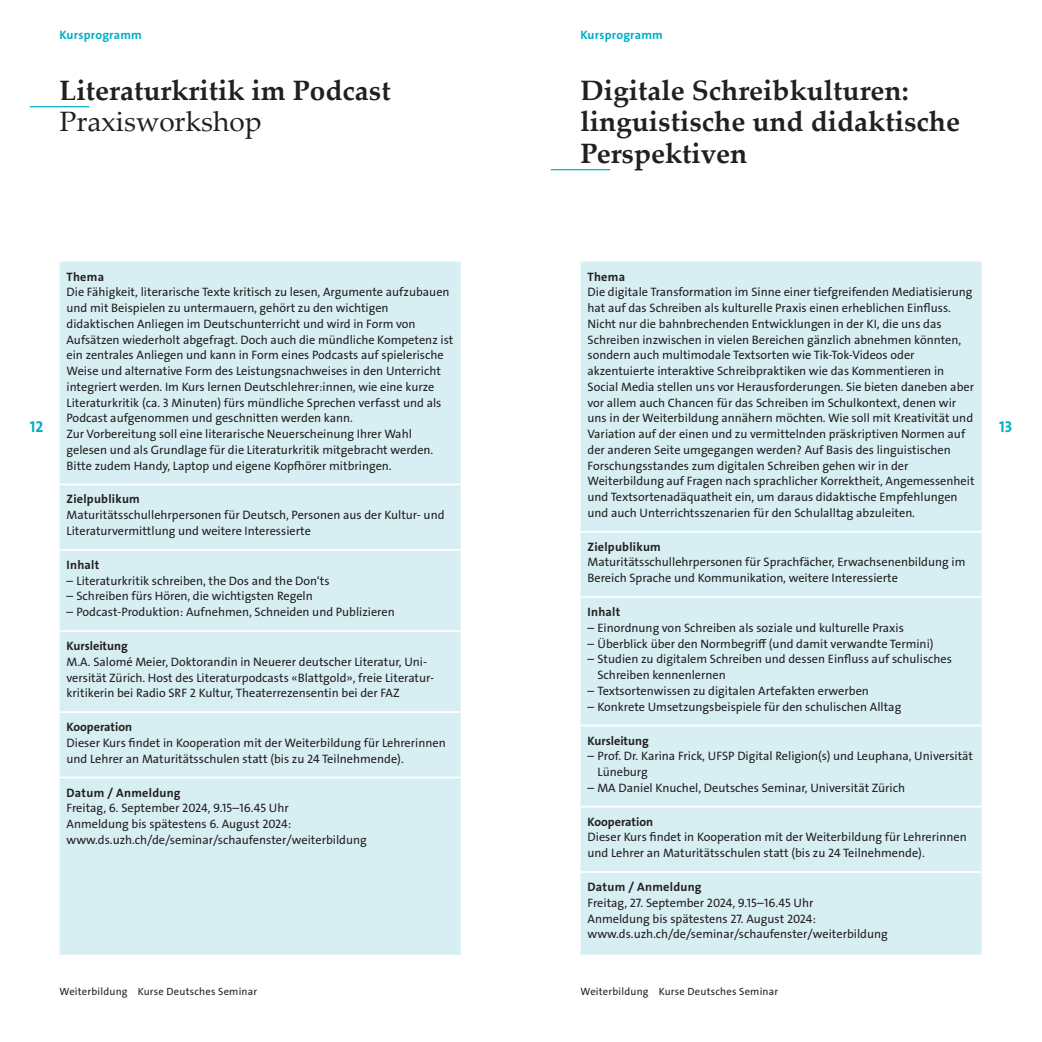
<style>
.page{position:relative;width:1042px;height:1042px;background:#fff}
.page>*{position:absolute;margin:0;border:0;box-sizing:border-box;transform-origin:0 0}
.Titel_Linie{font:700 28px/31.5px "Palatino Linotype";color:#231f20}
.Titel{font:28px "Palatino Linotype";color:#231f20}
.t1{font:15.75px "The Sans LP7 Bld";color:#00aec5}
.Tabellen_Zellentext{font:12.25px/15.8px "The Sans LP5 Plain";color:#231f20}
.Tabellen_Zellentitel{font:12.25px "The Sans LP7 Bld";letter-spacing:.02em;color:#231f20}
.Tabellen_Zellentext-2{font:12.25px "The Sans LP7 Bld";color:#231f20}
.Kopfzeile{font:12.25px "The Sans LP7 Bld";letter-spacing:.02em;color:#00aec5}
.t2{font:10.5px "The Sans LP5 Plain";letter-spacing:.02em;color:#231f20}
</style>
<div class="page">
<hr style="left:30px;top:106px;width:59px;height:1px;background:#00aec5">
<div style="left:60px;top:261px;width:400px;height:694px;background:#d7eff3"></div>
<hr style="left:60px;top:483px;width:400px;height:2px;background:#fff">
<hr style="left:60px;top:549px;width:400px;height:2px;background:#fff">
<hr style="left:60px;top:630px;width:400px;height:2px;background:#fff">
<hr style="left:60px;top:711px;width:400px;height:2px;background:#fff">
<hr style="left:60px;top:776px;width:400px;height:2px;background:#fff">
<hr style="left:551px;top:169px;width:59px;height:1px;background:#00aec5">
<div style="left:580px;top:261px;width:401px;height:694px;background:#d7eff3"></div>
<hr style="left:580px;top:531px;width:401px;height:1px;background:#fff">
<hr style="left:580px;top:596px;width:401px;height:2px;background:#fff">
<hr style="left:580px;top:724px;width:401px;height:2px;background:#fff">
<hr style="left:580px;top:806px;width:401px;height:1px;background:#fff">
<hr style="left:580px;top:871px;width:401px;height:2px;background:#fff">
<p class="Kopfzeile" style="left:60px;top:27px;width:84px">Kursprogramm</p>
<p class="Kopfzeile" style="left:580px;top:27px;width:84px">Kursprogramm</p>
<p class="Titel_Linie" style="left:60px;top:74px;width:333px">Literaturkritik im Podcast</p>
<p class="Titel" style="left:60px;top:102px;width:203px">Praxisworkshop</p>
<p class="Titel_Linie" style="left:580px;top:74px;width:381px">Digitale Schreibkulturen: linguistische und didaktische<br>Perspektiven</p>
<p class="t1" style="left:30px;top:417px;width:15px">12</p>
<p class="Tabellen_Zellentitel" style="left:67px;top:268px;width:39px">Thema</p>
<p class="Tabellen_Zellentext" style="left:67px;top:284px;width:388px">Die Fähigkeit, literarische Texte kritisch zu lesen, Argumente aufzubauen und mit Beispielen zu untermauern, gehört zu den wichtigen didaktischen Anliegen im Deutschunterricht und wird in Form von Aufsätzen wiederholt abgefragt. Doch auch die mündliche Kompetenz ist ein zentrales Anliegen und kann in Form eines Podcasts auf spielerische Weise und alternative Form des Leistungsnachweises in den Unterricht integriert werden. Im Kurs lernen Deutschlehrer:innen, wie eine kurze Literaturkritik (ca. 3 Minuten) fürs mündliche Sprechen verfasst und als Podcast aufgenommen und geschnitten werden kann.</p>
<p class="Tabellen_Zellentext" style="left:67px;top:426px;width:368px">Zur Vorbereitung soll eine literarische Neuerscheinung Ihrer Wahl gelesen und als Grundlage für die Literaturkritik mitgebracht werden.<br>Bitte zudem Handy, Laptop und eigene Kopfhörer mitbringen.</p>
<p class="Tabellen_Zellentitel" style="left:67px;top:491px;width:75px">Zielpublikum</p>
<p class="Tabellen_Zellentext" style="left:67px;top:507px;width:379px">Maturitätsschullehrpersonen für Deutsch, Personen aus der Kultur- und<br>Literaturvermittlung und weitere Interessierte</p>
<p class="Tabellen_Zellentitel" style="left:67px;top:557px;width:34px">Inhalt</p>
<p class="Tabellen_Zellentext" style="left:67px;top:573px;width:265px">– Literaturkritik schreiben, the Dos and the Don‘ts</p>
<p class="Tabellen_Zellentext" style="left:67px;top:588px;width:248px">– Schreiben fürs Hören, die wichtigsten Regeln</p>
<p class="Tabellen_Zellentext" style="left:67px;top:604px;width:330px">– Podcast-Produktion: Aufnehmen, Schneiden und Publizieren</p>
<p class="Tabellen_Zellentext-2" style="left:67px;top:638px;width:63px">Kursleitung</p>
<p class="Tabellen_Zellentext" style="left:67px;top:654px;width:369px">M.A. Salomé Meier, Doktorandin in Neuerer deutscher Literatur, Uni&shy;versität Zürich. Host des Literaturpodcasts «Blattgold», freie Literatur&shy;kritikerin bei Radio SRF 2 Kultur, Theaterrezensentin bei der FAZ</p>
<p class="Tabellen_Zellentext-2" style="left:67px;top:719px;width:67px">Kooperation</p>
<p class="Tabellen_Zellentext" style="left:67px;top:735px;width:381px">Dieser Kurs findet in Kooperation mit der Weiterbildung für Lehrerinnen und Lehrer an Maturitätsschulen statt (bis zu 24 Teilnehmende).</p>
<p class="Tabellen_Zellentitel" style="left:67px;top:784px;width:116px">Datum / Anmeldung</p>
<p class="Tabellen_Zellentext" style="left:67px;top:800px;width:224px">Freitag, 6. September 2024, 9.15–16.45 Uhr</p>
<p class="Tabellen_Zellentext" style="left:67px;top:816px;width:226px">Anmeldung bis spätestens 6. August 2024:</p>
<p class="Tabellen_Zellentext" style="left:67px;top:832px;width:302px">www.ds.uzh.ch/de/seminar/schaufenster/weiterbildung</p>
<p class="t2" style="left:60px;top:985px;width:199px">Weiterbildung Kurse Deutsches Seminar</p>
<p class="Tabellen_Zellentitel" style="left:587px;top:268px;width:39px">Thema</p>
<p class="Tabellen_Zellentext" style="left:587px;top:284px;width:388px">Die digitale Transformation im Sinne einer tiefgreifenden Mediatisierung hat auf das Schreiben als kulturelle Praxis einen erheblichen Einfluss.<br>Nicht nur die bahnbrechenden Entwicklungen in der KI, die uns das Schreiben inzwischen in vielen Bereichen gänzlich abnehmen könnten, sondern auch multimodale Textsorten wie Tik-Tok-Videos oder akzentuierte interaktive Schreibpraktiken wie das Kommentieren in Social Media stellen uns vor Herausforderungen. Sie bieten daneben aber vor allem auch Chancen für das Schreiben im Schulkontext, denen wir uns in der Weiterbildung annähern möchten. Wie soll mit Kreativität und Variation auf der einen und zu vermittelnden präskriptiven Normen auf der anderen Seite umgegangen werden? Auf Basis des linguistischen Forschungsstandes zum digitalen Schreiben gehen wir in der Weiterbildung auf Fragen nach sprachlicher Korrektheit, Angemessenheit und Textsortenadäquatheit ein, um daraus didaktische Empfehlungen und auch Unterrichtsszenarien für den Schulalltag abzuleiten.</p>
<p class="Tabellen_Zellentitel" style="left:587px;top:539px;width:75px">Zielpublikum</p>
<p class="Tabellen_Zellentext" style="left:587px;top:554px;width:379px">Maturitätsschullehrpersonen für Sprachfächer, Erwachsenenbildung im<br>Bereich Sprache und Kommunikation, weitere Interessierte</p>
<p class="Tabellen_Zellentitel" style="left:587px;top:604px;width:34px">Inhalt</p>
<p class="Tabellen_Zellentext" style="left:587px;top:620px;width:318px">– Einordnung von Schreiben als soziale und kulturelle Praxis</p>
<p class="Tabellen_Zellentext" style="left:587px;top:636px;width:347px">– Überblick über den Normbegriff (und damit verwandte Termini)</p>
<p class="Tabellen_Zellentext" style="left:597px;top:651px;width:356px;text-indent:-10px">– Studien zu digitalem Schreiben und dessen Einfluss auf schulisches<br>Schreiben kennenlernen</p>
<p class="Tabellen_Zellentext" style="left:587px;top:683px;width:283px">– Textsortenwissen zu digitalen Artefakten erwerben</p>
<p class="Tabellen_Zellentext" style="left:587px;top:699px;width:315px">– Konkrete Umsetzungsbeispiele für den schulischen Alltag</p>
<p class="Tabellen_Zellentext-2" style="left:587px;top:732px;width:63px">Kursleitung</p>
<p class="Tabellen_Zellentext" style="left:597px;top:748px;width:377px;text-indent:-10px">– Prof. Dr. Karina Frick, UFSP Digital Religion(s) und Leuphana, Universität<br>Lüneburg</p>
<p class="Tabellen_Zellentext" style="left:587px;top:780px;width:319px">– MA Daniel Knuchel, Deutsches Seminar, Universität Zürich</p>
<p class="Tabellen_Zellentext-2" style="left:587px;top:813px;width:67px">Kooperation</p>
<p class="Tabellen_Zellentext" style="left:587px;top:829px;width:381px">Dieser Kurs findet in Kooperation mit der Weiterbildung für Lehrerinnen und Lehrer an Maturitätsschulen statt (bis zu 24 Teilnehmende).</p>
<p class="Tabellen_Zellentitel" style="left:587px;top:879px;width:116px">Datum / Anmeldung</p>
<p class="Tabellen_Zellentext" style="left:587px;top:895px;width:227px">Freitag, 27. September 2024, 9.15–16.45 Uhr</p>
<p class="Tabellen_Zellentext" style="left:587px;top:910px;width:230px">Anmeldung bis spätestens 27. August 2024:</p>
<p class="Tabellen_Zellentext" style="left:587px;top:926px;width:302px">www.ds.uzh.ch/de/seminar/schaufenster/weiterbildung</p>
<p class="t2" style="left:580px;top:985px;width:199px">Weiterbildung Kurse Deutsches Seminar</p>
<p class="t1" style="left:999px;top:417px;width:15px">13</p>
</div>
